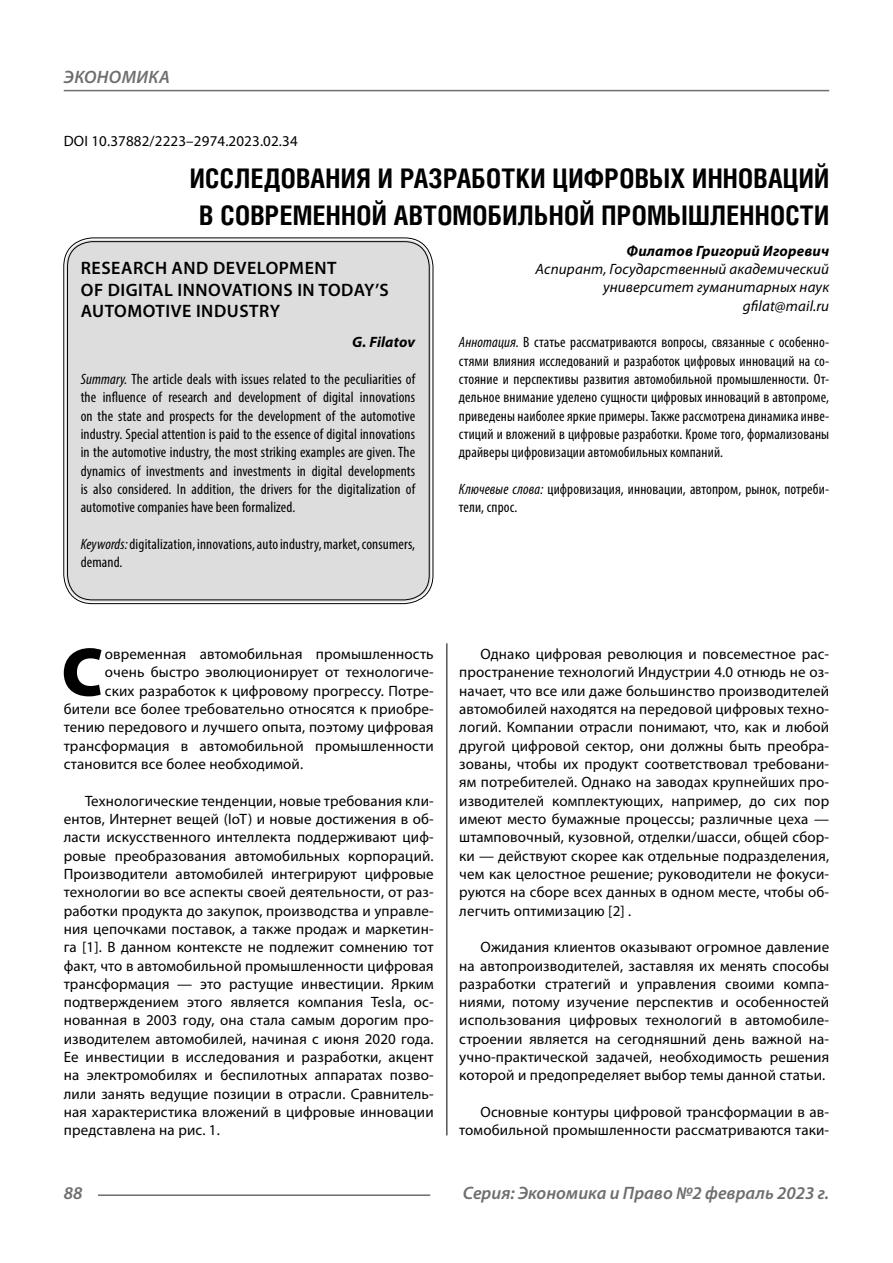
<style>
.page{position:relative;width:893px;height:1263px;background:#fff}
.page>*{position:absolute;margin:0;border:0;box-sizing:border-box;transform-origin:0 0}
.Bukvica{font:900 69.3px "Myriad Pro";color:#000}
.Header{font:700 27px/37.5px "Helios Cond C";letter-spacing:.01em;color:#000;text-align:center}
.Header-eng{font:600 18px/21.6px "Myriad Pro";letter-spacing:.03em;color:#000}
.t1{font:italic 600 18px "Myriad Pro";color:#6e6e6e}
.Normal{font:15px/18.3px "Myriad Pro";letter-spacing:.01em;color:#000;text-align:justify}
.Annotation-eng{font:condensed 15px/18.3px "Myriad Pro";letter-spacing:.01em;color:#000;text-align:justify}
.Annotation-rus{font:condensed 15px/18.3px "Myriad Pro";letter-spacing:.01em;color:#000;text-align:justify}
.Bukvica-2{font:15px "Myriad Pro";letter-spacing:.01em;color:#000}
.Author-doc{font:italic 15px/18.3px "Myriad Pro";letter-spacing:.01em;color:#000;text-align:right}
.DOI{font:15px "Myriad Pro";letter-spacing:.01em;color:#000}
.Author{font:italic 700 15px "Myriad Pro";letter-spacing:.01em;color:#000}
.Author-email{font:italic 15px "Myriad Pro";letter-spacing:.01em;color:#000}
.Author-eng{font:italic 700 15px "Myriad Pro";letter-spacing:.005em;color:#000}
.s1{font-style:italic}
</style>
<div class="page">
<hr style="left:446px;top:631px;width:1px;height:504px;background:#000">
<div style="left:66px;top:240px;width:365px;height:362px;background:#ddd;border-radius:27px"></div>
<hr style="left:98px;top:1194px;width:332px;height:2px;background:#6e6e6e">
<hr style="left:64px;top:90px;width:765px;height:1px;background:#6e6e6e">
<p class="t1" style="left:64px;top:66px;width:24px">Экономика</p>
<p class="DOI" style="left:64px;top:132px;width:235px">DOI 10.37882/2223–2974.2023.02.34</p>
<p class="Header" style="left:190px;top:159px;width:641px">ИССЛЕДОВАНИЯ И РАЗРАБОТКИ ЦИФРОВЫХ ИННОВАЦИЙ<br>В СОВРЕМЕННОЙ АВТОМОБИЛЬНОЙ ПРОМЫШЛЕННОСТИ</p>
<p class="Author" style="left:627px;top:241px;width:204px">Филатов Григорий Игоревич</p>
<p class="Author-doc" style="left:536px;top:260px;width:295px">Аспирант, Государственный академический университет гуманитарных наук</p>
<p class="Author-email" style="left:743px;top:296px;width:88px">gfilat@mail.ru</p>
<p class="Annotation-rus" style="left:459px;top:333px;width:372px"><span class="s1">Аннотация.</span> В статье рассматриваются вопросы, связанные с особенно&shy;стями влияния исследований и разработок цифровых инноваций на со&shy;стояние и перспективы развития автомобильной промышленности. От&shy;дельное внимание уделено сущности цифровых инноваций в автопроме, приведены наиболее яркие примеры. Также рассмотрена динамика инве&shy;стиций и вложений в цифровые разработки. Кроме того, формализованы драйверы цифровизации автомобильных компаний.</p>
<p class="Annotation-rus" style="left:459px;top:480px;width:372px"><span class="s1">Ключевые слова:</span> цифровизация, инновации, автопром, рынок, потреби&shy;тели, спрос.</p>
<p class="Header-eng" style="left:81px;top:257px;width:309px">RESEARCH AND DEVELOPMENT<br>OF DIGITAL INNOVATIONS IN TODAY’S<br>AUTOMOTIVE INDUSTRY</p>
<p class="Author-eng" style="left:352px;top:333px;width:64px">G. Filatov</p>
<p class="Annotation-eng" style="left:81px;top:370px;width:336px"><span class="s1">Summary.</span> The article deals with issues related to the peculiarities of the influence of research and development of digital innovations on the state and prospects for the development of the automotive industry. Special attention is paid to the essence of digital innovations in the automotive industry, the most striking examples are given. The dynamics of investments and investments in digital developments is also considered. In addition, the drivers for the digitalization of automotive companies have been formalized.</p>
<p class="Annotation-eng" style="left:81px;top:535px;width:336px"><span class="s1">Keywords:</span> digitalization, innovations, auto industry, market, consumers, demand.</p>
<p class="Bukvica" style="left:61px;top:626px;width:43px">С</p>
<p class="Bukvica-2" style="left:105px;top:645px;width:330px">овременная автомобильная промышленность</p>
<p class="Bukvica-2" style="left:105px;top:663px;width:330px">очень быстро эволюционирует от технологиче-</p>
<p class="Bukvica-2" style="left:105px;top:681px;width:330px">ских разработок к цифровому прогрессу. Потре-</p>
<p class="Bukvica-2" style="left:64px;top:700px;width:371px">бители все более требовательно относятся к приобре-</p>
<p class="Bukvica-2" style="left:64px;top:718px;width:371px">тению передового и лучшего опыта, поэтому цифровая</p>
<p class="Bukvica-2" style="left:64px;top:736px;width:371px">трансформация в автомобильной промышленности</p>
<p class="Bukvica-2" style="left:64px;top:755px;width:241px">становится все более необходимой.</p>
<p class="Normal" style="left:64px;top:791px;width:371px;text-indent:21px">Технологические тенденции, новые требования кли&shy;ентов, Интернет вещей (IoT) и новые достижения в об&shy;ласти искусственного интеллекта поддерживают циф&shy;ровые преобразования автомобильных корпораций.<br>Производители автомобилей интегрируют цифровые технологии во все аспекты своей деятельности, от раз&shy;работки продукта до закупок, производства и управле&shy;ния цепочками поставок, а также продаж и маркетин&shy;га [1]. В данном контексте не подлежит сомнению тот факт, что в автомобильной промышленности цифровая трансформация — это растущие инвестиции. Ярким подтверждением этого является компания Tesla, ос&shy;нованная в 2003 году, она стала самым дорогим про&shy;изводителем автомобилей, начиная с июня 2020 года.<br>Ее инвестиции в исследования и разработки, акцент на электромобилях и беспилотных аппаратах позво&shy;лили занять ведущие позиции в отрасли. Сравнитель&shy;ная характеристика вложений в цифровые инновации представлена на рис. 1.</p>
<p class="Normal" style="left:459px;top:644px;width:371px;text-indent:21px">Однако цифровая революция и повсеместное рас&shy;пространение технологий Индустрии 4.0 отнюдь не оз&shy;начает, что все или даже большинство производителей автомобилей находятся на передовой цифровых техно&shy;логий. Компании отрасли понимают, что, как и любой другой цифровой сектор, они должны быть преобра&shy;зованы, чтобы их продукт соответствовал требовани&shy;ям потребителей. Однако на заводах крупнейших про&shy;изводителей комплектующих, например, до сих пор имеют место бумажные процессы; различные цеха — штамповочный, кузовной, отделки/шасси, общей сбор&shy;ки — действуют скорее как отдельные подразделения, чем как целостное решение; руководители не фокуси&shy;руются на сборе всех данных в одном месте, чтобы об&shy;легчить оптимизацию [2] .</p>
<p class="Normal" style="left:459px;top:938px;width:371px;text-indent:21px">Ожидания клиентов оказывают огромное давление на автопроизводителей, заставляя их менять способы разработки стратегий и управления своими компа&shy;ниями, потому изучение перспектив и особенностей использования цифровых технологий в автомобиле&shy;строении является на сегодняшний день важной на&shy;учно-практической задачей, необходимость решения которой и предопределяет выбор темы данной статьи.</p>
<p class="Normal" style="left:459px;top:1103px;width:371px;text-align:right">Основные контуры цифровой трансформации в ав&shy;томобильной промышленности рассматриваются таки-</p>
<p class="t1" style="left:64px;top:1182px;width:20px">88</p>
<p class="t1" style="left:463px;top:1182px;width:368px">Серия: Экономика и Право №2 февраль 2023 г.</p>
</div>
